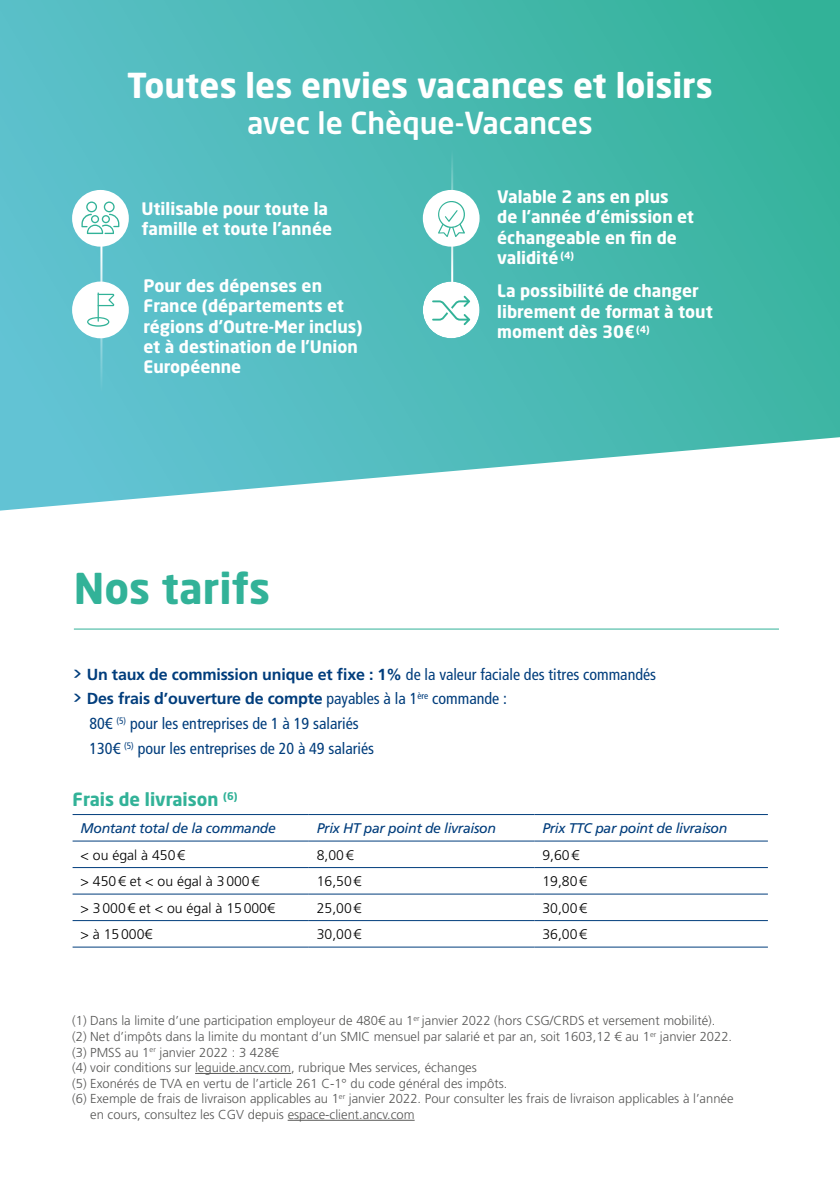
<style>
.page{position:relative;width:840px;height:1191px;background:#fff}
.page>*{position:absolute;margin:0;border:0;box-sizing:border-box;transform-origin:0 0}
.t1{font:700 42px "Neo Sans Std";color:#32b298}
.t2{font:700 34px "Neo Sans Std";color:#fff}
.t3{font:500 30px "Neo Sans Std";color:#fff}
.t4{font:700 18px "Neo Sans Std";color:#32b298}
.t5{font:700 17px/20.4px "Neo Sans Std";color:#fff}
.t6{font:condensed 16px "Frutiger LT Std";color:#003d7c}
.t7{font:700 16px "Frutiger LT Std";letter-spacing:-.01em;color:#003d7c}
.t8{font:300 14px "Frutiger LT Std";color:#000}
.t9{font:italic 14px "Frutiger LT Std";letter-spacing:-.025em;color:#003d7c}
.t10{font:300 13px "Frutiger LT Std";color:#575756}
.s1{font-family:"Neo Sans Std";font-weight:500;font-stretch:normal}
.s2{font-weight:700;font-stretch:normal}
.s3{font-family:"Neo Sans Std";font-weight:500}
.s4{font-weight:400;font-stretch:condensed}
</style>
<div class="page">
<svg style="left:0;top:0;width:839px;height:510px;background:#59bfbc"></svg>
<hr style="left:100px;top:234px;width:2px;height:208px;background:#fff">
<hr style="left:451px;top:106px;width:2px;height:178px;background:#fff">
<div style="left:72px;top:190px;width:57px;height:57px;background:#fff;border-radius:50%"></div>
<svg style="left:81px;top:201px;width:38px;height:33px"></svg>
<div style="left:72px;top:281px;width:57px;height:57px;background:#fff;border-radius:50%"></div>
<hr style="left:97px;top:293px;width:2px;height:28px;background:#32b298">
<svg style="left:87px;top:317px;width:22px;height:10px"></svg>
<svg style="left:97px;top:293px;width:18px;height:14px"></svg>
<div style="left:422px;top:190px;width:57px;height:57px;background:#fff;border-radius:50%"></div>
<svg style="left:438px;top:201px;width:27px;height:36px"></svg>
<div style="left:422px;top:281px;width:57px;height:57px;background:#fff;border-radius:50%"></div>
<svg style="left:432px;top:296px;width:38px;height:29px"></svg>
<hr style="left:195px;top:1073px;width:96px;height:1px;background:#575756">
<hr style="left:287px;top:1120px;width:127px;height:1px;background:#575756">
<hr style="left:73px;top:814px;width:235px;height:1px;background:#003d7c">
<hr style="left:308px;top:814px;width:226px;height:1px;background:#003d7c">
<hr style="left:534px;top:814px;width:233px;height:1px;background:#003d7c">
<hr style="left:73px;top:840px;width:235px;height:1px;background:#003d7c">
<hr style="left:308px;top:840px;width:226px;height:1px;background:#003d7c">
<hr style="left:534px;top:840px;width:233px;height:1px;background:#003d7c">
<hr style="left:73px;top:867px;width:235px;height:1px;background:#003d7c">
<hr style="left:308px;top:867px;width:226px;height:1px;background:#003d7c">
<hr style="left:534px;top:867px;width:233px;height:1px;background:#003d7c">
<hr style="left:73px;top:893px;width:235px;height:1px;background:#003d7c">
<hr style="left:308px;top:893px;width:226px;height:1px;background:#003d7c">
<hr style="left:534px;top:893px;width:233px;height:1px;background:#003d7c">
<hr style="left:73px;top:920px;width:235px;height:1px;background:#003d7c">
<hr style="left:308px;top:920px;width:226px;height:1px;background:#003d7c">
<hr style="left:534px;top:920px;width:233px;height:1px;background:#003d7c">
<hr style="left:73px;top:946px;width:235px;height:1px;background:#003d7c">
<hr style="left:308px;top:946px;width:226px;height:1px;background:#003d7c">
<hr style="left:534px;top:946px;width:233px;height:1px;background:#003d7c">
<hr style="left:74px;top:628px;width:704px;height:1px;background:#32b298">
<h2 class="t2" style="left:127px;top:63px;width:587px">Toutes les envies vacances et loisirs</h2>
<h3 class="t3" style="left:247px;top:104px;width:347px">avec le Chèque-Vacances</h3>
<h3 class="t5" style="left:141px;top:198px;width:192px">Utilisable pour toute la famille et toute l’année</h3>
<h3 class="t5" style="left:143px;top:275px;width:220px">Pour des dépenses en<br>France (départements et régions d’Outre-Mer inclus) et à destination de l’Union<br>Européenne</h3>
<h1 class="t1" style="left:74px;top:561px;width:198px">Nos tarifs</h1>
<h3 class="t5" style="left:497px;top:186px;width:198px">Valable 2 ans en plus<br>de l’année d’émission et échangeable en fin de validité <sup>(4)</sup></h3>
<h3 class="t5" style="left:497px;top:280px;width:217px">La possibilité de changer librement de format à tout moment dès 30€<sup>(4)</sup></h3>
<p class="t6" style="left:73px;top:664px;width:584px"><span class="s1">&gt;</span> <span class="s2">Un taux de commission unique et fixe : 1%</span> de la valeur faciale des titres commandés</p>
<p class="t7" style="left:73px;top:689px;width:435px"><span class="s3">&gt;</span> Des frais d’ouverture de compte <span class="s4">payables à la 1</span><sup>ère</sup> <span class="s4">commande :</span></p>
<p class="t6" style="left:90px;top:714px;width:270px">80€ <sup>(5)</sup> pour les entreprises de 1 à 19 salariés</p>
<p class="t6" style="left:90px;top:739px;width:286px">130€ <sup>(5)</sup> pour les entreprises de 20 à 49 salariés</p>
<h3 class="t4" style="left:73px;top:788px;width:166px">Frais de livraison <sup>(6)</sup></h3>
<p class="t9" style="left:81px;top:820px;width:197px">Montant total de la commande</p>
<p class="t9" style="left:316px;top:820px;width:180px">Prix HT par point de livraison</p>
<p class="t9" style="left:542px;top:820px;width:186px">Prix TTC par point de livraison</p>
<p class="t8" style="left:81px;top:846px;width:106px">&lt; ou égal à 450€</p>
<p class="t8" style="left:316px;top:846px;width:38px">8,00€</p>
<p class="t8" style="left:542px;top:846px;width:38px">9,60€</p>
<p class="t8" style="left:81px;top:873px;width:180px">&gt; 450€ et &lt; ou égal à 3000€</p>
<p class="t8" style="left:316px;top:873px;width:46px">16,50€</p>
<p class="t8" style="left:542px;top:873px;width:46px">19,80€</p>
<p class="t8" style="left:81px;top:900px;width:196px">&gt; 3000€ et &lt; ou égal à 15000€</p>
<p class="t8" style="left:316px;top:900px;width:46px">25,00€</p>
<p class="t8" style="left:542px;top:900px;width:46px">30,00€</p>
<p class="t8" style="left:81px;top:926px;width:73px">&gt; à 15000€</p>
<p class="t8" style="left:316px;top:926px;width:46px">30,00€</p>
<p class="t8" style="left:542px;top:926px;width:46px">36,00€</p>
<p class="t10" style="left:72px;top:1013px;width:644px">(1) Dans la limite d’une participation employeur de 480€ au 1<sup>er</sup> janvier 2022 (hors CSG/CRDS et versement mobilité).</p>
<p class="t10" style="left:72px;top:1029px;width:661px">(2) Net d’impôts dans la limite du montant d’un SMIC mensuel par salarié et par an, soit 1603,12 € au 1<sup>er</sup> janvier 2022.</p>
<p class="t10" style="left:72px;top:1044px;width:208px">(3) PMSS au 1<sup>er</sup> janvier 2022 : 3 428€</p>
<p class="t10" style="left:72px;top:1060px;width:406px">(4) voir conditions sur leguide.ancv.com, rubrique Mes services, échanges</p>
<p class="t10" style="left:72px;top:1076px;width:436px">(5) Exonérés de TVA en vertu de l’article 261 C-1° du code général des impôts.</p>
<p class="t10" style="left:72px;top:1091px;width:662px">(6) Exemple de frais de livraison applicables au 1<sup>er</sup> janvier 2022. Pour consulter les frais de livraison applicables à l’année</p>
<p class="t10" style="left:90px;top:1107px;width:326px">en cours, consultez les CGV depuis espace-client.ancv.com</p>
</div>
